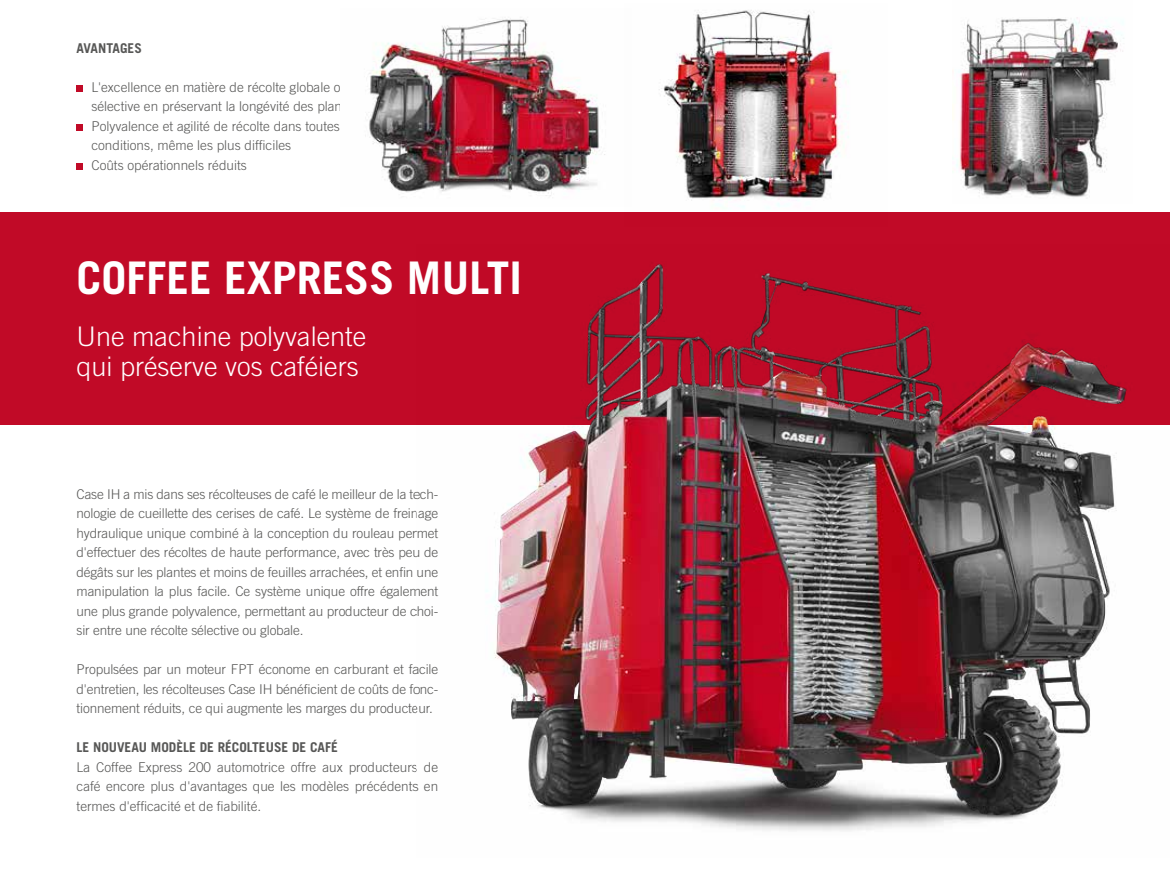
<style>
.page{position:relative;width:1170px;height:893px;background:#fff}
.page>*{position:absolute;margin:0;border:0;box-sizing:border-box;transform-origin:0 0}
.t1{font:700 45px "Trade Gothic LT Pro";color:#fff}
.t2{font:300 27px/30px "Trade Gothic LT Pro";color:#fff}
.t3{font:300 13.5px/19.5px "Trade Gothic LT Pro";color:#575756;text-align:justify}
.t4{font:700 13.5px "Trade Gothic LT Pro";color:#575756}
</style>
<div class="page">
<div style="left:0;top:213px;width:1169px;height:212px;background:#c10a27"></div>
<div style="left:77px;top:85px;width:6px;height:7px;background:#c10a27"></div>
<div style="left:77px;top:124px;width:6px;height:7px;background:#c10a27"></div>
<div style="left:77px;top:163px;width:6px;height:7px;background:#c10a27"></div>
<img style="left:365px;top:18px;width:240px;height:178px">
<img style="left:952px;top:17px;width:172px;height:180px">
<img style="left:486px;top:264px;width:641px;height:567px">
<img style="left:624px;top:10px;width:263px;height:203px">
<p class="t4" style="left:77px;top:39px;width:67px">AVANTAGES</p>
<p class="t3" style="left:91px;top:77px;width:269px;text-align:left">L'excellence en matière de récolte globale ou sélective en préservant la longévité des plantes Polyvalence et agilité de récolte dans toutes les conditions, même les plus difficiles<br>Coûts opérationnels réduits</p>
<h1 class="t1" style="left:77px;top:251px;width:447px">COFFEE EXPRESS MULTI</h1>
<h2 class="t2" style="left:77px;top:321px;width:291px">Une machine polyvalente qui préserve vos caféiers</h2>
<p class="t3" style="left:77px;top:484px;width:363px">Case IH a mis dans ses récolteuses de café le meilleur de la tech&shy;nologie de cueillette des cerises de café. Le système de freinage hydraulique unique combiné à la conception du rouleau permet d'effectuer des récoltes de haute performance, avec très peu de dégâts sur les plantes et moins de feuilles arrachées, et enfin une manipulation la plus facile. Ce système unique offre également une plus grande polyvalence, permettant au producteur de choi&shy;sir entre une récolte sélective ou globale.</p>
<p class="t3" style="left:77px;top:659px;width:363px">Propulsées par un moteur FPT économe en carburant et facile d'entretien, les récolteuses Case IH bénéficient de coûts de fonc&shy;tionnement réduits, ce qui augmente les marges du producteur.</p>
<p class="t4" style="left:77px;top:739px;width:263px">LE NOUVEAU MODÈLE DE RÉCOLTEUSE DE CAFÉ</p>
<p class="t3" style="left:77px;top:757px;width:363px">La Coffee Express 200 automotrice offre aux producteurs de café encore plus d'avantages que les modèles précédents en termes d'efficacité et de fiabilité.</p>
</div>
